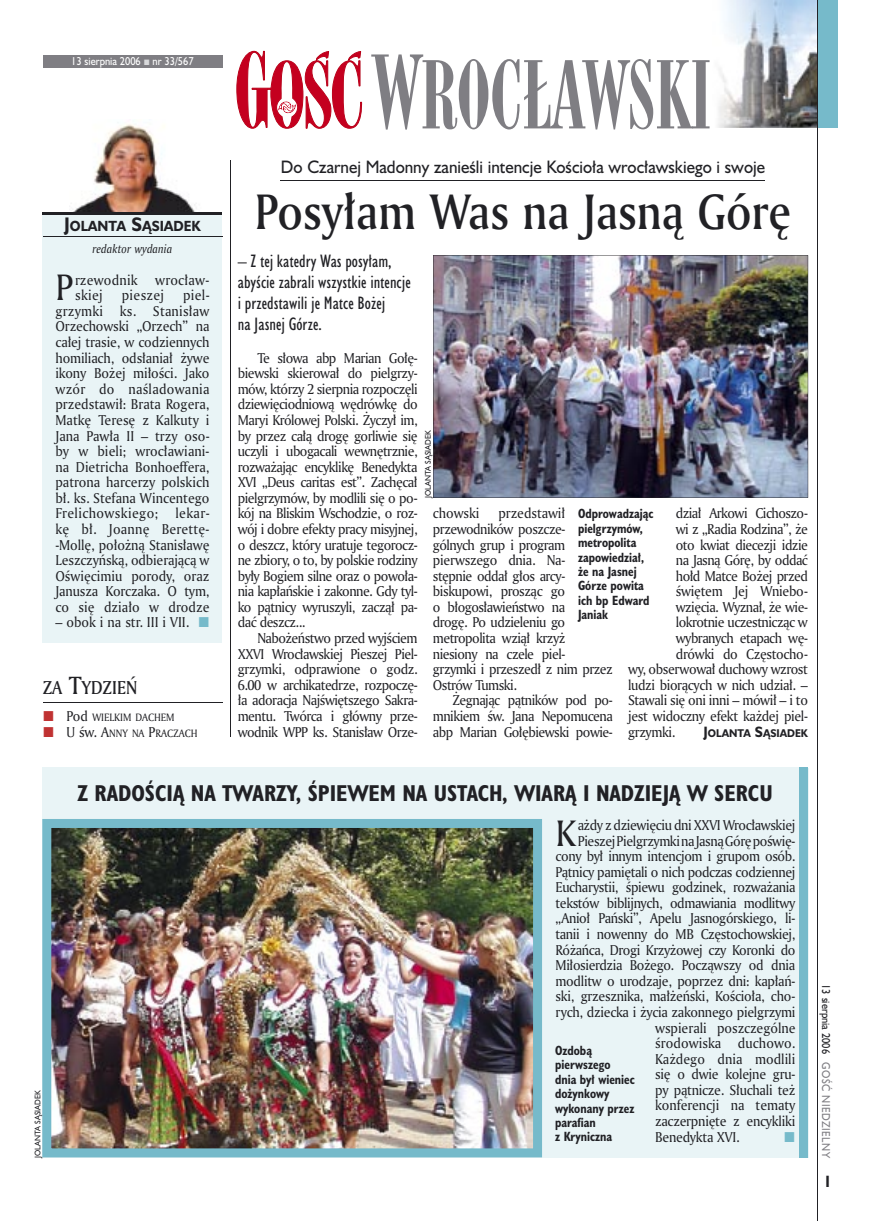
<style>
.page{position:relative;width:872px;height:1221px;background:#fff}
.page>*{position:absolute;margin:0;border:0;box-sizing:border-box;transform-origin:0 0}
.t1{font:90px "Modern 735 PL";color:#7f7e83;scale:.9 1}
.t2{font:48px "Amerigo Md PL";color:#212125;scale:.9 1}
.t3{font:35.55px "Amerigo PL";color:#212125;scale:.94 1}
.t4{font:700 21px "Humanst 521 Cn PL";color:#212125}
.t5{font:18px "Amerigo Md PL";color:#212125;scale:.9 1}
.t6{font:16.5px/21px "Humanst 521 Cn PL";color:#212125}
.t7{font:16.5px "Humanst 521 PL";color:#212125;scale:.94 1}
.t8{font:700 15px "Humanst 521 Cn PL";color:#212125;scale:.94 1}
.t9{font:13.8px/15.6px "Amerigo PL";letter-spacing:-.03em;color:#212125;text-align:justify;scale:.94 1}
.t10{font:13.8px "Amerigo PL";letter-spacing:-.005em;color:#212125;scale:.94 1}
.t11{font:13.8px "Amerigo PL";color:#212125;scale:.94 1}
.t12{font:13.8px "Amerigo PL";letter-spacing:.02em;color:#212125;scale:.94 1}
.t13{font:13.8px "Amerigo PL";letter-spacing:.005em;color:#212125;scale:.94 1}
.t14{font:700 13.5px "Humanst 521 PL";color:#212125;scale:.9 1}
.t15{font:700 12.3px/14.4px "Humanst 521 Cn PL";color:#212125;scale:.94 1}
.t16{font:italic 11.7px "Amerigo PL";color:#212125;scale:.94 1}
.t17{font:10.5px "Humanst 521 PL";color:#fff;scale:.9 1}
.t18{font:10.5px "Humanst 521 PL";letter-spacing:.05em;color:#7f7e83;scale:.9 1}
.t19{font:10.5px "Humanst 521 PL";color:#212125;scale:.9 1}
.t20{font:10.35px/15.6px "Amerigo PL";color:#212125;scale:.94 1}
.t21{font:700 10.35px "Humanst 521 PL";color:#212125;scale:.9 1}
.t22{font:7.5px "Humanst 521 PL";color:#212125;scale:.94 1}
.s1{font-size:18px}
.s2{font-size:24px}
.s3{font-size:13.8px}
.s4{font-size:97.5px}
</style>
<div class="page">
<img style="left:718px;top:0;width:99px;height:128px">
<svg style="left:236px;top:51px;width:126px;height:78px"></svg>
<div style="left:818px;top:0;width:19px;height:128px;background:#76baca"></div>
<hr style="left:817px;top:0;width:1px;height:1220px;background:#212125">
<div style="left:42px;top:768px;width:766px;height:389px;background:#e9f4f6"></div>
<img style="left:42px;top:819px;width:500px;height:338px">
<div style="left:799px;top:768px;width:9px;height:389px;background:#76baca"></div>
<div style="left:42px;top:214px;width:180px;height:429px;background:#e9f4f6"></div>
<hr style="left:230px;top:160px;width:1px;height:576px;background:#212125">
<hr style="left:281px;top:180px;width:484px;height:1px;background:#212125">
<img style="left:433px;top:255px;width:375px;height:242px">
<div style="left:43px;top:55px;width:179px;height:13px;background:#7f7e83"></div>
<hr style="left:43px;top:702px;width:179px;height:1px;background:#212125">
<img style="left:73px;top:124px;width:123px;height:88px">
<hr style="left:43px;top:212px;width:179px;height:1px;background:#212125">
<hr style="left:43px;top:214px;width:179px;height:1px;background:#212125">
<hr style="left:43px;top:236px;width:179px;height:1px;background:#212125">
<p class="t17" style="left:71px;top:54px;width:138px">13 sierpnia 2006 nr 33/567</p>
<p class="t14" style="left:64px;top:217px;width:153px"><span class="s1">J</span>OLANTA <span class="s1">S</span>ĄSIADEK</p>
<p class="t16" style="left:93px;top:240px;width:86px">redaktor wydania</p>
<h3 class="t3" style="left:55px;top:264px;width:20px">P</h3>
<p class="t12" style="left:75px;top:270px;width:68px">rzewodnik</p>
<p class="t12" style="left:155px;top:270px;width:59px">wrocław-</p>
<p class="t9" style="left:55px;top:287px;width:165px;text-indent:128px">piel&shy;grzymki ks. Stanisław Orzechowski „Orzech” na całej trasie, w codziennych homiliach, odsłaniał żywe ikony Bożej miłości. Jako wzór do naśladowania przedstawił: Brata Rogera, Matkę Teresę z Kalkuty i Jana Pawła II – trzy oso&shy;by w bieli; wrocławiani&shy;na Dietricha Bonhoeffera, patrona harcerzy polskich bł. ks. Stefana Wincentego Frelichowskiego;</p>
<p class="t9" style="left:75px;top:287px;width:31px">skiej</p>
<p class="t12" style="left:122px;top:286px;width:46px">pieszej</p>
<p class="t9" style="left:55px;top:505px;width:165px;text-indent:120px">lekar&shy;kę bł. Joannę Berettę--Mollę, położną Stanisławę Leszczyńską, odbierającą w Oświęcimiu porody, oraz Janusza Korczaka. O tym, co się działo w drodze</p>
<p class="t11" style="left:55px;top:613px;width:144px">– obok i na str. III i VII.</p>
<h3 class="t5" style="left:43px;top:675px;width:107px">ZA <span class="s2">T</span>YDZIEŃ</h3>
<p class="t20" style="left:66px;top:709px;width:141px"><span class="s3">Pod</span> WIELKIM DACHEM<br><span class="s3">U św. A</span>NNY NA <span class="s3">P</span>RACZACH</p>
<h1 class="t1" style="left:373px;top:40px;width:378px"><span class="s4">W</span>ROCŁAWSKI</h1>
<p class="t7" style="left:281px;top:156px;width:516px">Do Czarnej Madonny zanieśli intencje Kościoła wrocławskiego i swoje</p>
<h2 class="t2" style="left:255px;top:180px;width:597px">Posyłam Was na Jasną Górę</h2>
<p class="t6" style="left:238px;top:250px;width:174px">– Z tej katedry Was posyłam, abyście zabrali wszystkie intencje i przedstawili je Matce Bożej<br>na Jasnej Górze.</p>
<p class="t9" style="left:238px;top:349px;width:193px;text-indent:20px">Te słowa abp Marian Gołę&shy;biewski skierował do pielgrzy&shy;mów, którzy 2 sierpnia rozpoczęli dziewięciodniową wędrówkę do Maryi Królowej Polski. Życzył im, by przez całą drogę gorliwie się uczyli i ubogacali wewnętrznie, rozważając encyklikę Benedykta XVI „Deus caritas est”. Zachęcał pielgrzymów, by modlili się o po&shy;kój na Bliskim Wschodzie, o roz&shy;wój i dobre efekty pracy misyjnej, o deszcz, który uratuje tegorocz&shy;ne zbiory, o to, by polskie rodziny były Bogiem silne oraz o powoła&shy;nia kapłańskie i zakonne. Gdy tyl&shy;ko pątnicy wyruszyli, zaczął pa&shy;dać deszcz...</p>
<p class="t9" style="left:238px;top:630px;width:193px;text-indent:20px">Nabożeństwo przed wyjściem XXVI Wrocławskiej Pieszej Piel&shy;grzymki, odprawione o godz.<br>6.00 w archikatedrze, rozpoczę&shy;ła adoracja Najświętszego Sakra&shy;mentu. Twórca i główny prze&shy;wodnik WPP ks. Stanisław Orze-</p>
<p class="t22" style="left:423px;top:498px;width:74px;rotate:-90deg">JOLANTA SĄSIADEK</p>
<p class="t9" style="left:433px;top:505px;width:193px;text-align:left;text-indent:66px">przedstawił przewodników poszcze-<br>gólnych grup i program pierwszego dnia. Na-<br>stępnie oddał głos arcy&shy;biskupowi, prosząc go<br>o błogosławieństwo na<br>drogę. Po udzieleniu go metropolita wziął krzyż niesiony na czele piel-<br>grzymki i przeszedł z nim przez<br>Ostrów Tumski.</p>
<p class="t9" style="left:433px;top:692px;width:193px;text-indent:20px">Żegnając pątników pod po&shy;mnikiem św. Jana Nepomucena abp Marian Gołębiewski powie-</p>
<p class="t9" style="left:676px;top:505px;width:142px">dział Arkowi Cichoszo-</p>
<p class="t9" style="left:676px;top:521px;width:142px">wi z „Radia Rodzina”, że</p>
<p class="t9" style="left:676px;top:536px;width:142px">oto kwiat diecezji idzie</p>
<p class="t9" style="left:676px;top:552px;width:142px">na Jasną Górę, by oddać</p>
<p class="t9" style="left:676px;top:567px;width:142px">hołd Matce Bożej przed</p>
<p class="t9" style="left:676px;top:583px;width:142px">świętem Jej Wniebo-</p>
<p class="t9" style="left:676px;top:598px;width:142px">wzięcia. Wyznał, że wie-</p>
<p class="t9" style="left:676px;top:614px;width:142px">lokrotnie uczestnicząc w</p>
<p class="t9" style="left:676px;top:630px;width:142px">wybranych etapach wę-</p>
<p class="t9" style="left:676px;top:645px;width:142px">drówki do Częstocho-</p>
<p class="t9" style="left:628px;top:661px;width:193px">wy, obserwował duchowy wzrost</p>
<p class="t9" style="left:628px;top:676px;width:193px">ludzi biorących w nich udział. –</p>
<p class="t9" style="left:628px;top:692px;width:193px">Stawali się oni inni – mówił – i to</p>
<p class="t9" style="left:628px;top:707px;width:193px">jest widoczny efekt każdej piel-</p>
<p class="t9" style="left:628px;top:723px;width:52px">grzymki.</p>
<p class="t21" style="left:703px;top:725px;width:117px"><span class="s3">J</span>OLANTA <span class="s3">S</span>ĄSIADEK</p>
<p class="t10" style="left:433px;top:504px;width:51px">chowski</p>
<p class="t15" style="left:578px;top:506px;width:82px">Odprowadzając pielgrzymów, metropolita zapowiedział, że na Jasnej<br>Górze powita ich bp Edward<br>Janiak</p>
<p class="t22" style="left:33px;top:1157px;width:74px;rotate:-90deg">JOLANTA SĄSIADEK</p>
<h3 class="t4" style="left:77px;top:778px;width:696px">Z RADOŚCIĄ NA TWARZY, ŚPIEWEM NA USTACH, WIARĄ I NADZIEJĄ W SERCU</h3>
<h3 class="t3" style="left:555px;top:809px;width:23px">K</h3>
<p class="t9" style="left:578px;top:816px;width:233px">ażdy z dziewięciu dni XXVI Wrocławskiej</p>
<p class="t9" style="left:578px;top:832px;width:233px">Pieszej Pielgrzymki na Jasną Górę poświę-</p>
<p class="t9" style="left:555px;top:848px;width:257px">cony był innym intencjom i grupom osób.</p>
<p class="t9" style="left:555px;top:863px;width:257px">Pątnicy pamiętali o nich podczas codziennej</p>
<p class="t9" style="left:555px;top:879px;width:257px">Eucharystii, śpiewu godzinek, rozważania</p>
<p class="t9" style="left:555px;top:894px;width:257px">tekstów biblijnych, odmawiania modlitwy</p>
<p class="t9" style="left:555px;top:910px;width:257px">„Anioł Pański”, Apelu Jasnogórskiego, li-</p>
<p class="t9" style="left:555px;top:925px;width:257px">tanii i nowenny do MB Częstochowskiej,</p>
<p class="t9" style="left:555px;top:941px;width:257px">Różańca, Drogi Krzyżowej czy Koronki do</p>
<p class="t9" style="left:555px;top:957px;width:257px">Miłosierdzia Bożego. Począwszy od dnia</p>
<p class="t9" style="left:555px;top:972px;width:257px">modlitw o urodzaje, poprzez dni: kapłań-</p>
<p class="t9" style="left:555px;top:988px;width:257px">ski, grzesznika, małżeński, Kościoła, cho-</p>
<p class="t9" style="left:555px;top:1003px;width:257px">rych, dziecka i życia zakonnego pielgrzymi</p>
<p class="t10" style="left:655px;top:1018px;width:151px">wspierali poszczególne</p>
<p class="t13" style="left:655px;top:1033px;width:151px">środowiska duchowo.</p>
<p class="t11" style="left:655px;top:1049px;width:151px">Każdego dnia modlili</p>
<p class="t9" style="left:655px;top:1066px;width:151px">się o dwie kolejne gru-</p>
<p class="t9" style="left:655px;top:1081px;width:151px">py pątnicze. Słuchali też</p>
<p class="t10" style="left:655px;top:1096px;width:151px">konferencji na tematy</p>
<p class="t9" style="left:655px;top:1112px;width:151px">zaczerpnięte z encykliki</p>
<p class="t9" style="left:655px;top:1128px;width:91px">Benedykta XVI.</p>
<p class="t15" style="left:555px;top:1042px;width:86px">Ozdobą pierwszego dnia był wieniec dożynkowy wykonany przez parafian<br>z Kryniczna</p>
<p class="t19" style="left:833px;top:984px;width:79px;rotate:90deg">13 sierpnia 2006</p>
<p class="t18" style="left:833px;top:1062px;width:108px;rotate:90deg">GOŚĆ NIEDZIELNY</p>
<p class="t8" style="left:825px;top:1171px;width:6px">I</p>
</div>
